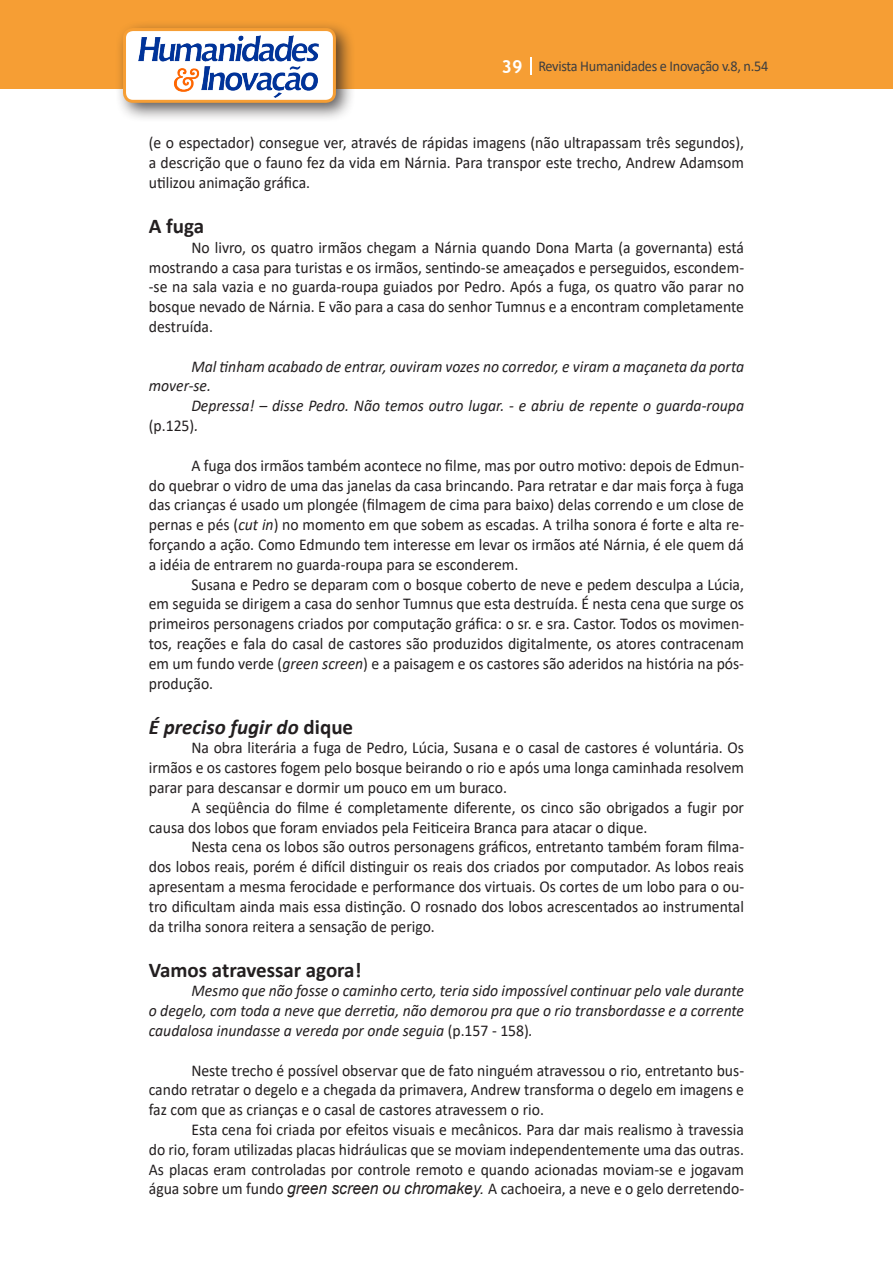
<style>
.page{position:relative;width:893px;height:1263px;background:#fff}
.page>*{position:absolute;margin:0;border:0;box-sizing:border-box;transform-origin:0 0}
.Titulo_2{font:700 21px "Calibri";color:#231f20}
.Titulo_2-2{font:italic 700 21px "Calibri";color:#231f20}
.Texto{font:16.5px/19.8px "Calibri";color:#231f20;text-align:justify;scale:.95 1}
.Texto-2{font:italic 16.5px/19.8px "Calibri";color:#231f20;scale:.95 1}
.t1{font:15px "Calibri";letter-spacing:-.02em;color:#3e3e3f;scale:.95 1}
.s1{font-family:"Trebuchet MS";font-weight:700;font-size:18px;color:#fff}
.s2{font-style:normal}
.s3{font-style:italic}
.s4{font-family:"Arial";font-style:italic}
</style>
<div class="page">
<div style="left:0;top:0;width:893px;height:88px;background:#f69e34"></div>
<svg style="left:530px;top:57px;width:2px;height:18px"></svg>
<div style="left:115px;top:20px;width:241px;height:103px;background:#231f20;opacity:.75"></div>
<div style="left:125px;top:30px;width:209px;height:71px;background:#fff;border-radius:9px"></div>
<img style="left:138px;top:35px;width:181px;height:62px">
<div style="left:123px;top:28px;width:213px;height:75px;border:3px solid #f69e34;border-radius:9px"></div>
<p class="t1" style="left:501px;top:56px;width:282px"><span class="s1">39</span> Revista Humanidades e Inovação v.8, n.54</p>
<p class="Texto" style="left:149px;top:133px;width:628px">(e o espectador) consegue ver, através de rápidas imagens (não ultrapassam três segundos), a descrição que o fauno fez da vida em Nárnia. Para transpor este trecho, Andrew Adamsom utilizou animação gráfica.</p>
<p class="Titulo_2" style="left:149px;top:211px;width:57px">A fuga</p>
<p class="Texto" style="left:149px;top:237px;width:628px;text-indent:43px">No livro, os quatro irmãos chegam a Nárnia quando Dona Marta (a governanta) está mostrando a casa para turistas e os irmãos, sentindo-se ameaçados e perseguidos, escondem--se na sala vazia e no guarda-roupa guiados por Pedro. Após a fuga, os quatro vão parar no bosque nevado de Nárnia. E vão para a casa do senhor Tumnus e a encontram completamente destruída.</p>
<p class="Texto-2" style="left:149px;top:356px;width:628px;text-indent:43px">Mal tinham acabado de entrar, ouviram vozes no corredor, e viram a maçaneta da porta mover-se.</p>
<p class="Texto-2" style="left:149px;top:395px;width:628px;text-indent:43px">Depressa! – disse Pedro. Não temos outro lugar. - e abriu de repente o guarda-roupa <span class="s2">(p.125)</span>.</p>
<p class="Texto" style="left:149px;top:455px;width:628px;text-indent:43px">A fuga dos irmãos também acontece no filme, mas por outro motivo: depois de Edmun&shy;do quebrar o vidro de uma das janelas da casa brincando. Para retratar e dar mais força à fuga das crianças é usado um plongée (filmagem de cima para baixo) delas correndo e um close de pernas e pés (<span class="s3">cut in</span>) no momento em que sobem as escadas. A trilha sonora é forte e alta re&shy;forçando a ação. Como Edmundo tem interesse em levar os irmãos até Nárnia, é ele quem dá a idéia de entrarem no guarda-roupa para se esconderem.</p>
<p class="Texto" style="left:149px;top:574px;width:628px;text-indent:43px">Susana e Pedro se deparam com o bosque coberto de neve e pedem desculpa a Lúcia, em seguida se dirigem a casa do senhor Tumnus que esta destruída. É nesta cena que surge os primeiros personagens criados por computação gráfica: o sr. e sra. Castor. Todos os movimen&shy;tos, reações e fala do casal de castores são produzidos digitalmente, os atores contracenam em um fundo verde (<span class="s3">green screen</span>) e a paisagem e os castores são aderidos na história na pós&shy;produção.</p>
<p class="Titulo_2-2" style="left:149px;top:712px;width:206px">É preciso fugir do <span class="s2">dique</span></p>
<p class="Texto" style="left:149px;top:737px;width:628px;text-indent:43px">Na obra literária a fuga de Pedro, Lúcia, Susana e o casal de castores é voluntária. Os irmãos e os castores fogem pelo bosque beirando o rio e após uma longa caminhada resolvem parar para descansar e dormir um pouco em um buraco.</p>
<p class="Texto" style="left:149px;top:797px;width:628px;text-indent:43px">A seqüência do filme é completamente diferente, os cinco são obrigados a fugir por causa dos lobos que foram enviados pela Feiticeira Branca para atacar o dique.</p>
<p class="Texto" style="left:149px;top:836px;width:628px;text-indent:43px">Nesta cena os lobos são outros personagens gráficos, entretanto também foram filma&shy;dos lobos reais, porém é difícil distinguir os reais dos criados por computador. As lobos reais apresentam a mesma ferocidade e performance dos virtuais. Os cortes de um lobo para o ou&shy;tro dificultam ainda mais essa distinção. O rosnado dos lobos acrescentados ao instrumental da trilha sonora reitera a sensação de perigo.</p>
<p class="Titulo_2" style="left:149px;top:955px;width:214px">Vamos atravessar agora!</p>
<p class="Texto-2" style="left:149px;top:980px;width:628px;text-align:justify;text-indent:43px">Mesmo que não fosse o caminho certo, teria sido impossível continuar pelo vale durante o degelo, com toda a neve que derretia, não demorou pra que o rio transbordasse e a corrente caudalosa inundasse a vereda por onde seguia <span class="s2">(p.157 - 158)</span>.</p>
<p class="Texto" style="left:149px;top:1060px;width:628px;text-indent:43px">Neste trecho é possível observar que de fato ninguém atravessou o rio, entretanto bus&shy;cando retratar o degelo e a chegada da primavera, Andrew transforma o degelo em imagens e faz com que as crianças e o casal de castores atravessem o rio.</p>
<p class="Texto" style="left:149px;top:1119px;width:628px;text-indent:43px">Esta cena foi criada por efeitos visuais e mecânicos. Para dar mais realismo à travessia do rio, foram utilizadas placas hidráulicas que se moviam independentemente uma das outras.<br>As placas eram controladas por controle remoto e quando acionadas moviam-se e jogavam água sobre um fundo <span class="s4">green screen ou chromakey.</span> A cachoeira, a neve e o gelo derretendo-</p>
</div>
